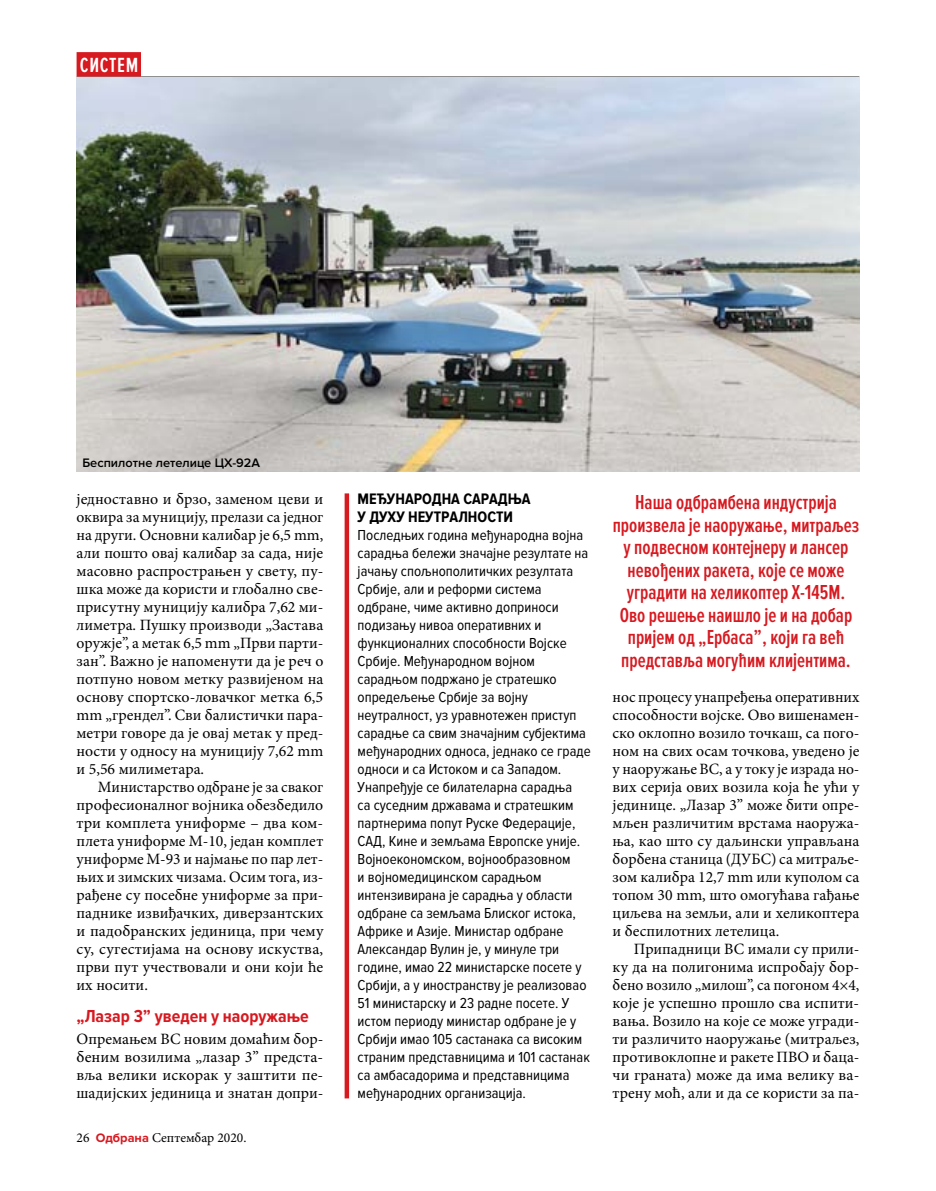
<style>
.page{position:relative;width:936px;height:1191px;background:#fff}
.page>*{position:absolute;margin:0;border:0;box-sizing:border-box;transform-origin:0 0}
.t1{font:600 21.3px "Proxima Nova Ex Cn";letter-spacing:.03em;color:#fff}
.t2{font:600 21px/22.5px "Proxima Nova Ex Cn";color:#d71920;text-align:center}
.t3{font:700 18px "Proxima Nova Cond";color:#d71920}
.t4{font:15.75px/18px "Minion Pro";color:#000;text-align:justify}
.t5{font:700 15.75px/18px "Proxima Nova Cond";color:#000}
.t6{font:15px/18px "Proxima Nova Cond";color:#000}
.t7{font:13.5px "Minion Pro";color:#000}
.t8{font:600 12.75px "Proxima Nova";color:#000}
.s1{font-family:"Proxima Nova";font-weight:700;font-size:12.75px;color:#d71920}
</style>
<div class="page">
<hr style="left:77px;top:77px;width:782px;height:1px;background:#000">
<div style="left:77px;top:52px;width:64px;height:25px;background:#d71920"></div>
<img style="left:77px;top:78px;width:782px;height:394px">
<div style="left:344px;top:493px;width:5px;height:605px;background:#d71920"></div>
<h1 class="t1" style="left:80px;top:53px;width:60px">СИСТЕМ</h1>
<p class="t8" style="left:82px;top:456px;width:179px">Беспилотне летелице ЦХ-92А</p>
<p class="t4" style="left:77px;top:490px;width:248px">једноставно и брзо, заменом цеви и оквира за муницију, прелази са једног на други. Основни калибар је 6,5 mm, али пошто овај калибар за сада, није масовно распрострањен у свету, пу&shy;шка може да користи и глобално све&shy;присутну муницију калибра 7,62 ми&shy;лиметра. Пушку производи „Застава оружје”, а метак 6,5 mm „Први парти&shy;зан”. Важно је напоменути да је реч о потпуно новом метку развијеном на основу спортско-ловачког метка 6,5 mm „грендел”. Сви балистички пара&shy;метри говоре да је овај метак у пред&shy;ности у односу на муницију 7,62 mm и 5,56 милиметара.</p>
<p class="t4" style="left:77px;top:778px;width:248px;text-indent:21px">Министарство одбране је за сваког професионалног војника обезбедило три комплета униформе – два ком&shy;плета униформе М-10, један комплет униформе М-93 и најмање по пар лет&shy;њих и зимских чизама. Осим тога, из&shy;рађене су посебне униформе за при&shy;паднике извиђачких, диверзантских и падобранских јединица, при чему су, сугестијама на основу искуства, први пут учествовали и они који ће их носити.</p>
<p class="t3" style="left:77px;top:1005px;width:234px">„Лазар 3” уведен у наоружање</p>
<p class="t4" style="left:77px;top:1030px;width:248px">Опремањем ВС новим домаћим бор&shy;беним возилима „лазар 3” предста&shy;вља велики искорак у заштити пе&shy;шадијских јединица и знатан допри-</p>
<p class="t7" style="left:77px;top:1129px;width:171px">26 <span class="s1">Одбрана</span> Септембар 2020.</p>
<p class="t5" style="left:357px;top:490px;width:174px">МЕЂУНАРОДНА САРАДЊА<br>У ДУХУ НЕУТРАЛНОСТИ</p>
<p class="t6" style="left:357px;top:526px;width:235px">Последњих година међународна војна сарадња бележи значајне резултате на јачању спољнополитичких резултата Србије, али и реформи система одбране, чиме активно доприноси подизању нивоа оперативних и функционалних способности Војске Србије. Међународном војном сарадњом подржано је стратешко опредељење Србије за војну неутралност, уз уравнотежен приступ сарадње са свим значајним субјектима међународних односа, једнако се граде односи и са Истоком и са Западом.<br>Унапређује се билателарна сарадња<br>са суседним државама и стратешким партнерима попут Руске Федерације, САД, Кине и земљама Европске уније.<br>Војноекономском, војнообразовном<br>и војномедицинском сарадњом интензивирана је сарадња у области одбране са земљама Блиског истока, Африке и Азије. Министар одбране Александар Вулин је, у минуле три године, имао 22 министарске посете у Србији, а у иностранству је реализовао 51 министарску и 23 радне посете. У истом периоду министар одбране је у Србији имао 105 састанака са високим страним представницима и 101 састанак са амбасадорима и представницима међународних организација.</p>
<p class="t2" style="left:612px;top:492px;width:248px">Наша одбрамбена индустрија произвела је наоружање, митраљез у подвесном контејнеру и лансер невођених ракета, које се може уградити на хеликоптер Х-145М.<br>Ово решење наишло је и на добар пријем од „Ербаса”, који га већ представља могућим клијентима.</p>
<p class="t4" style="left:612px;top:688px;width:248px">нос процесу унапређења оперативних способности војске. Ово вишенамен&shy;ско оклопно возило точкаш, са пого&shy;ном на свих осам точкова, уведено је у наоружање ВС, а у току је израда но&shy;вих серија ових возила која ће ући у јединице. „Лазар 3” може бити опре&shy;мљен различитим врстама наоружа&shy;ња, као што су даљински управљана борбена станица (ДУБС) са митраље&shy;зом калибра 12,7 mm или куполом са топом 30 mm, што омогућава гађање циљева на земљи, али и хеликоптера и беспилотних летелица.</p>
<p class="t4" style="left:612px;top:940px;width:248px;text-indent:21px">Припадници ВС имали су прили&shy;ку да на полигонима испробају бор&shy;бено возило „милош”, са погоном 4×4, које је успешно прошло сва испити&shy;вања. Возило на које се може угради&shy;ти различито наоружање (митраљез, противоклопне и ракете ПВО и баца&shy;чи граната) може да има велику ва&shy;трену моћ, али и да се користи за па-</p>
</div>
